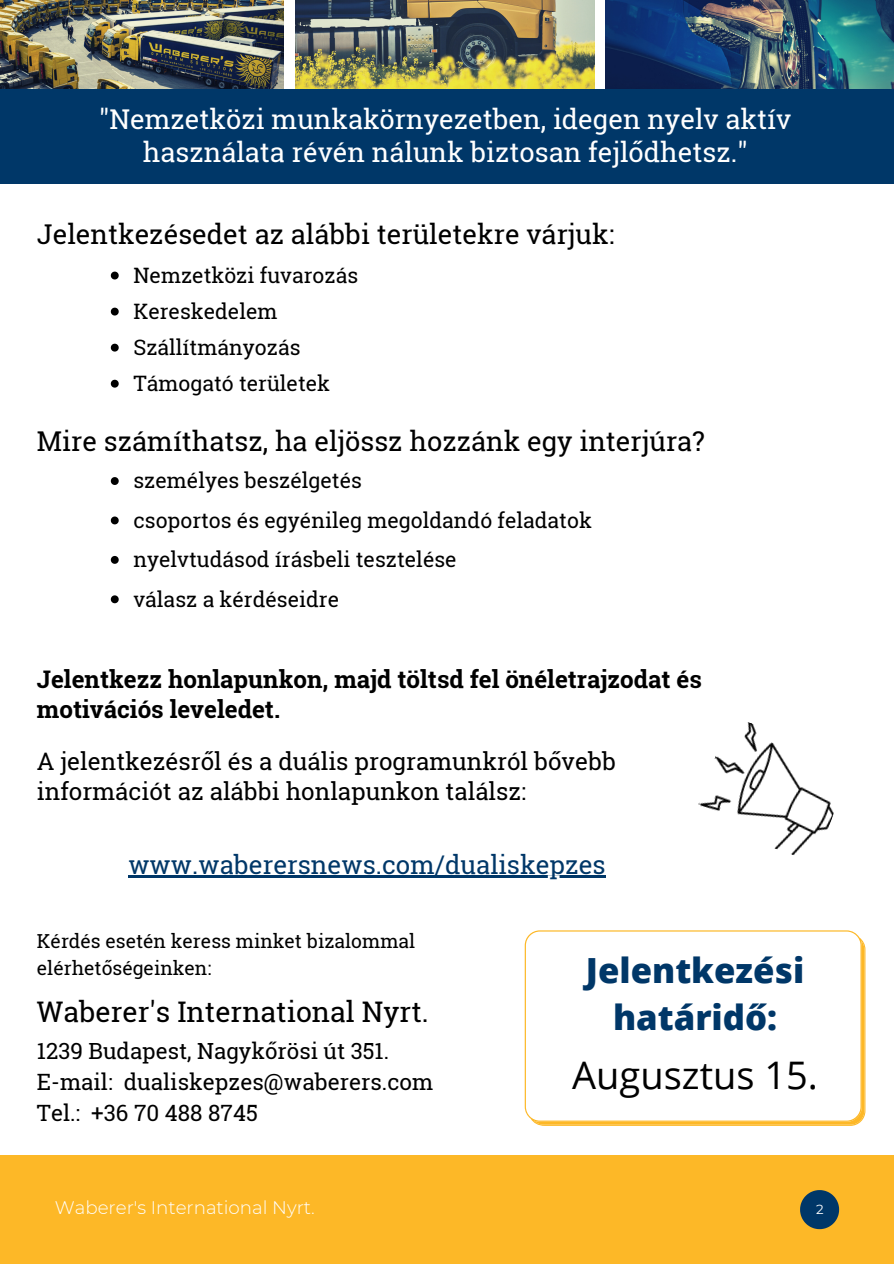
<style>
.page{position:relative;width:894px;height:1264px;background:#fff}
.page>*{position:absolute;margin:0;border:0;box-sizing:border-box;transform-origin:0 0}
.t1{font:37.95px "Open Sans";color:#000}
.t2{font:800 34.65px/47.8px "Open Sans";color:#003768;text-align:center}
.t3{font:28.35px "Roboto Slab";color:#000}
.t4{font:27.3px/32.7px "Roboto Slab";color:#fff;text-align:center}
.t5{font:27.3px "Roboto Slab";color:#000}
.t6{font:25.8px "Roboto Slab";color:#003768}
.t7{font:700 24.3px/29.2px "Roboto Slab";color:#000}
.t8{font:24.15px/29.2px "Roboto Slab";color:#000}
.t9{font:22.5px "Roboto Slab";color:#000}
.t10{font:22.2px "Roboto Slab";color:#000}
.t11{font:21.15px "Roboto Slab";color:#000}
.t12{font:19.35px/26.7px "Roboto Slab";color:#000}
.t13{font:300 18.15px "Montserrat";color:#fff}
.t14{font:13.2px "Montserrat";color:#fff}
</style>
<div class="page">
<div style="left:0;top:1155px;width:893px;height:108px;background:#fdb827"></div>
<svg style="left:800px;top:1190px;width:38px;height:39px"></svg>
<img style="left:0;top:0;width:284px;height:89px">
<img style="left:295px;top:0;width:299px;height:89px">
<img style="left:605px;top:0;width:288px;height:89px">
<div style="left:0;top:89px;width:893px;height:95px;background:#003768"></div>
<img style="left:698px;top:722px;width:136px;height:133px">
<hr style="left:128px;top:875px;width:477px;height:3px;background:#003768">
<svg style="left:111px;top:271px;width:8px;height:8px"></svg>
<svg style="left:111px;top:307px;width:8px;height:8px"></svg>
<svg style="left:111px;top:344px;width:8px;height:7px"></svg>
<svg style="left:111px;top:380px;width:8px;height:7px"></svg>
<svg style="left:111px;top:477px;width:8px;height:8px"></svg>
<svg style="left:111px;top:516px;width:8px;height:8px"></svg>
<svg style="left:111px;top:556px;width:8px;height:8px"></svg>
<svg style="left:111px;top:595px;width:8px;height:8px"></svg>
<svg style="left:524px;top:930px;width:341px;height:195px"></svg>
<p class="t4" style="left:99px;top:102px;width:693px">"Nemzetközi munkakörnyezetben, idegen nyelv aktív használata révén nálunk biztosan fejlődhetsz."</p>
<p class="t5" style="left:37px;top:215px;width:578px">Jelentkezésedet az alábbi területekre várjuk:</p>
<p class="t11" style="left:133px;top:261px;width:226px">Nemzetközi fuvarozás</p>
<p class="t11" style="left:133px;top:297px;width:146px">Kereskedelem</p>
<p class="t11" style="left:133px;top:333px;width:168px">Szállítmányozás</p>
<p class="t11" style="left:133px;top:369px;width:198px">Támogató területek</p>
<p class="t5" style="left:37px;top:422px;width:669px">Mire számíthatsz, ha eljössz hozzánk egy interjúra?</p>
<p class="t11" style="left:133px;top:466px;width:230px">személyes beszélgetés</p>
<p class="t11" style="left:133px;top:505px;width:460px">csoportos és egyénileg megoldandó feladatok</p>
<p class="t11" style="left:133px;top:545px;width:324px">nyelvtudásod írásbeli tesztelése</p>
<p class="t11" style="left:133px;top:584px;width:207px">válasz a kérdéseidre</p>
<p class="t7" style="left:37px;top:664px;width:666px">Jelentkezz honlapunkon, majd töltsd fel önéletrajzodat és motivációs leveledet.</p>
<p class="t8" style="left:37px;top:746px;width:580px">A jelentkezésről és a duális programunkról bővebb információt az alábbi honlapunkon találsz:</p>
<p class="t6" style="left:128px;top:846px;width:479px">www.waberersnews.com/dualiskepzes</p>
<p class="t12" style="left:37px;top:927px;width:380px">Kérdés esetén keress minket bizalommal elérhetőségeinken:</p>
<p class="t3" style="left:37px;top:992px;width:393px">Waberer's International Nyrt.</p>
<p class="t10" style="left:37px;top:1035px;width:353px">1239 Budapest, Nagykőrösi út 351.</p>
<p class="t9" style="left:37px;top:1066px;width:397px">E-mail: dualiskepzes@waberers.com</p>
<p class="t9" style="left:37px;top:1097px;width:222px">Tel.: +36 70 488 8745</p>
<p class="t2" style="left:585px;top:945px;width:220px">Jelentkezési határidő:</p>
<p class="t1" style="left:572px;top:1048px;width:247px">Augusztus 15.</p>
<p class="t13" style="left:55px;top:1196px;width:261px">Waberer's International Nyrt.</p>
<p class="t14" style="left:816px;top:1200px;width:9px">2</p>
</div>
